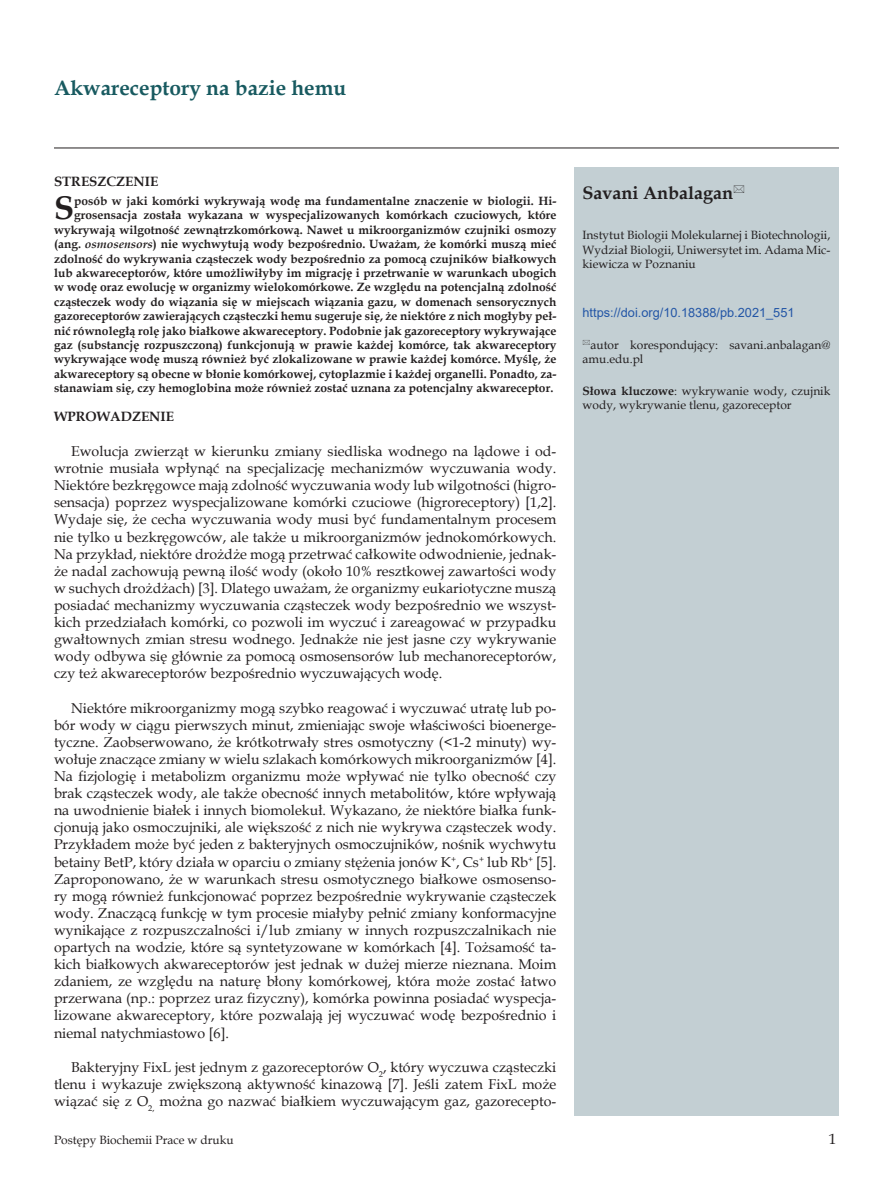
<style>
.page{position:relative;width:893px;height:1191px;background:#fff}
.page>*{position:absolute;margin:0;border:0;box-sizing:border-box;transform-origin:0 0}
._7_Streszczenie{font:700 32.7px "Book Antiqua";color:#231f20}
._1_Tytul{font:700 21px "Book Antiqua";color:#185a60}
._2_Autor{font:700 18px "Book Antiqua";color:#231f20}
.t1{font:15px "Book Antiqua";color:#231f20}
.Body_tekst{font:14.25px/17.1px "Book Antiqua";color:#231f20;text-align:justify}
.Tytul_1{font:700 13.5px "Book Antiqua";color:#231f20}
._6_DOI{font:12.75px "Arial";color:#2356a6}
._7_Streszczenie-2{font:700 12px/14.4px "Book Antiqua";color:#231f20;text-align:right}
._3_Adres{font:12px/14.4px "Book Antiqua";color:#231f20;text-align:justify}
._5_Skroty{font:12px/14.4px "Book Antiqua";color:#231f20}
.s1{font-style:italic}
.s2{font-weight:700}
</style>
<div class="page">
<hr style="left:54px;top:148px;width:785px;height:1px;background:#231f20">
<div style="left:574px;top:167px;width:265px;height:948px;background:#c3cfd3"></div>
<p class="_1_Tytul" style="left:54px;top:73px;width:294px">Akwareceptory na bazie hemu</p>
<p class="Tytul_1" style="left:54px;top:172px;width:106px">STRESZCZENIE</p>
<p class="_7_Streszczenie" style="left:54px;top:186px;width:22px">S</p>
<p class="_7_Streszczenie-2" style="left:54px;top:194px;width:504px">posób w jaki komórki wykrywają wodę ma fundamentalne znaczenie w biologii. Hi&shy;grosensacja została wykazana w wyspecjalizowanych komórkach czuciowych, które wykrywają wilgotność zewnątrzkomórkową. Nawet u mikroorganizmów czujniki osmozy (ang. <span class="s1">osmosensors</span>) nie wychwytują wody bezpośrednio. Uważam, że komórki muszą mieć zdolność do wykrywania cząsteczek wody bezpośrednio za pomocą czujników białkowych lub akwareceptorów, które umożliwiłyby im migrację i przetrwanie w warunkach ubogich w wodę oraz ewolucję w organizmy wielokomórkowe. Ze względu na potencjalną zdolność cząsteczek wody do wiązania się w miejscach wiązania gazu, w domenach sensorycznych gazoreceptorów zawierających cząsteczki hemu sugeruje się, że niektóre z nich mogłyby peł&shy;nić równoległą rolę jako białkowe akwareceptory. Podobnie jak gazoreceptory wykrywające gaz (substancję rozpuszczoną) funkcjonują w prawie każdej komórce, tak akwareceptory wykrywające wodę muszą również być zlokalizowane w prawie każdej komórce. Myślę, że akwareceptory są obecne w błonie komórkowej, cytoplazmie i każdej organelli. Ponadto, za&shy;stanawiam się, czy hemoglobina może również zostać uznana za potencjalny akwareceptor.</p>
<p class="Tytul_1" style="left:54px;top:407px;width:121px">WPROWADZENIE</p>
<p class="Body_tekst" style="left:54px;top:442px;width:504px;text-indent:17px">Ewolucja zwierząt w kierunku zmiany siedliska wodnego na lądowe i od&shy;wrotnie musiała wpłynąć na specjalizację mechanizmów wyczuwania wody.<br>Niektóre bezkręgowce mają zdolność wyczuwania wody lub wilgotności (higro&shy;sensacja) poprzez wyspecjalizowane komórki czuciowe (higroreceptory) [1,2].<br>Wydaje się, że cecha wyczuwania wody musi być fundamentalnym procesem nie tylko u bezkręgowców, ale także u mikroorganizmów jednokomórkowych.<br>Na przykład, niektóre drożdże mogą przetrwać całkowite odwodnienie, jednak&shy;że nadal zachowują pewną ilość wody (około 10% resztkowej zawartości wody w suchych drożdżach) [3]. Dlatego uważam, że organizmy eukariotyczne muszą posiadać mechanizmy wyczuwania cząsteczek wody bezpośrednio we wszyst&shy;kich przedziałach komórki, co pozwoli im wyczuć i zareagować w przypadku gwałtownych zmian stresu wodnego. Jednakże nie jest jasne czy wykrywanie wody odbywa się głównie za pomocą osmosensorów lub mechanoreceptorów, czy też akwareceptorów bezpośrednio wyczuwających wodę.</p>
<p class="Body_tekst" style="left:54px;top:699px;width:504px;text-indent:17px">Niektóre mikroorganizmy mogą szybko reagować i wyczuwać utratę lub po&shy;bór wody w ciągu pierwszych minut, zmieniając swoje właściwości bioenerge&shy;tyczne. Zaobserwowano, że krótkotrwały stres osmotyczny (&lt;1-2 minuty) wy&shy;wołuje znaczące zmiany w wielu szlakach komórkowych mikroorganizmów [4].<br>Na fizjologię i metabolizm organizmu może wpływać nie tylko obecność czy brak cząsteczek wody, ale także obecność innych metabolitów, które wpływają na uwodnienie białek i innych biomolekuł. Wykazano, że niektóre białka funk&shy;cjonują jako osmoczujniki, ale większość z nich nie wykrywa cząsteczek wody.<br>Przykładem może być jeden z bakteryjnych osmoczujników, nośnik wychwytu betainy BetP, który działa w oparciu o zmiany stężenia jonów K<sup>+</sup>, Cs<sup>+</sup> lub Rb<sup>+</sup> [5].<br>Zaproponowano, że w warunkach stresu osmotycznego białkowe osmosenso&shy;ry mogą również funkcjonować poprzez bezpośrednie wykrywanie cząsteczek wody. Znaczącą funkcję w tym procesie miałyby pełnić zmiany konformacyjne wynikające z rozpuszczalności i/lub zmiany w innych rozpuszczalnikach nie opartych na wodzie, które są syntetyzowane w komórkach [4]. Tożsamość ta&shy;kich białkowych akwareceptorów jest jednak w dużej mierze nieznana. Moim zdaniem, ze względu na naturę błony komórkowej, która może zostać łatwo przerwana (np.: poprzez uraz fizyczny), komórka powinna posiadać wyspecja&shy;lizowane akwareceptory, które pozwalają jej wyczuwać wodę bezpośrednio i niemal natychmiastowo [6].</p>
<p class="Body_tekst" style="left:54px;top:1058px;width:504px;text-indent:17px">Bakteryjny FixL jest jednym z gazoreceptorów O<sub>2</sub>, który wyczuwa cząsteczki tlenu i wykazuje zwiększoną aktywność kinazową [7]. Jeśli zatem FixL może wiązać się z O<sub>2,</sub> można go nazwać białkiem wyczuwającym gaz, gazorecepto-</p>
<p class="_2_Autor" style="left:583px;top:181px;width:152px">Savani Anbalagan</p>
<p class="_3_Adres" style="left:583px;top:228px;width:249px">Instytut Biologii Molekularnej i Biotechnologii, Wydział Biologii, Uniwersytet im. Adama Mic&shy;kiewicza w Poznaniu</p>
<p class="_6_DOI" style="left:583px;top:304px;width:213px">https://doi.org/10.18388/pb.2021_551</p>
<p class="_5_Skroty" style="left:583px;top:337px;width:249px;text-indent:8px">autor korespondujący: savani.anbalagan@ amu.edu.pl</p>
<p class="_5_Skroty" style="left:583px;top:383px;width:249px"><span class="s2">Słowa kluczowe</span>: wykrywanie wody, czujnik wody, wykrywanie tlenu, gazoreceptor</p>
<p class="_3_Adres" style="left:54px;top:1132px;width:181px">Postępy Biochemii Prace w druku</p>
<p class="t1" style="left:829px;top:1128px;width:9px">1</p>
</div>
